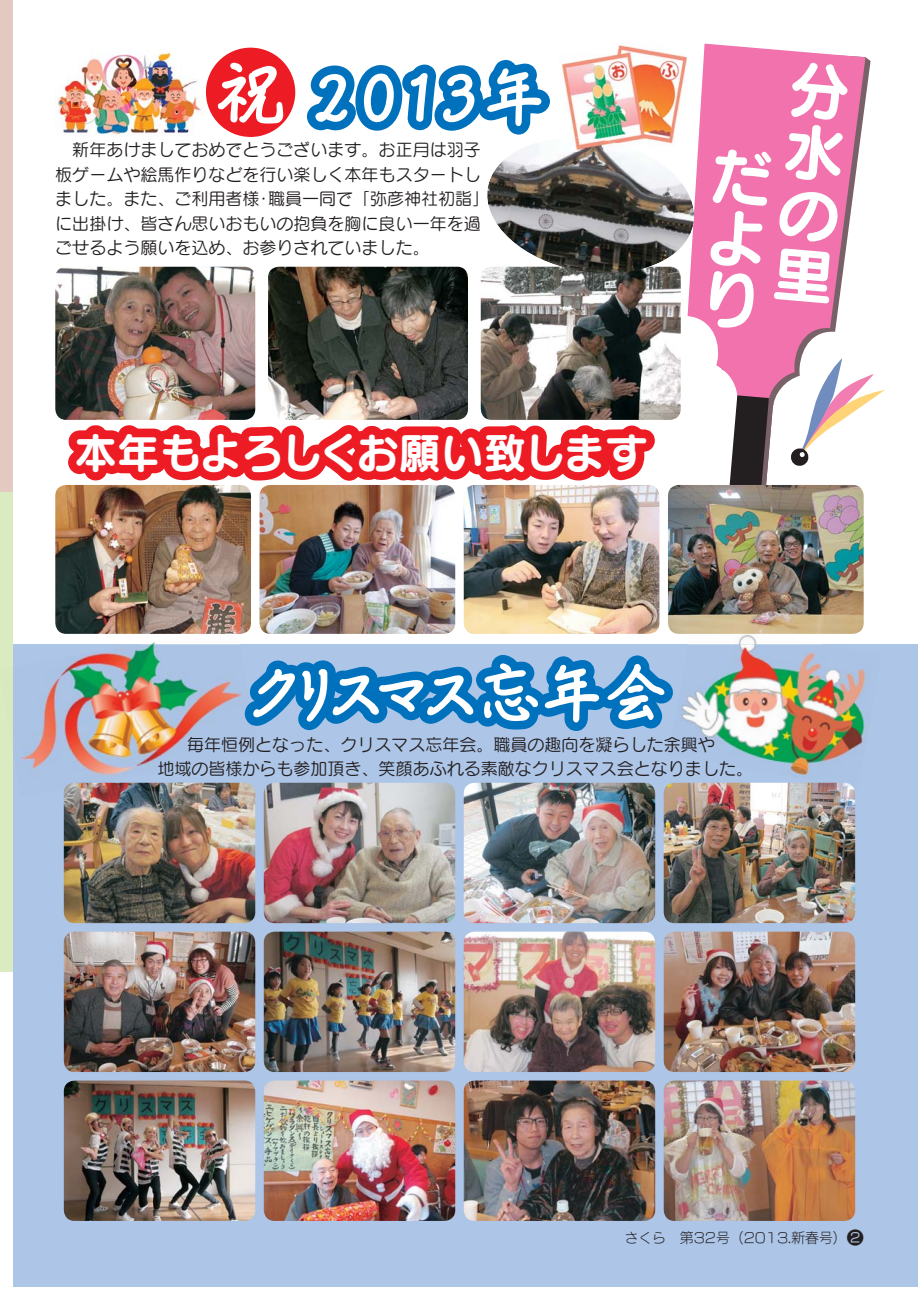
<style>
.page{position:relative;width:919px;height:1289px;background:#fff}
.page>*{position:absolute;margin:0;border:0;box-sizing:border-box;transform-origin:0 0}
.t1{font:63.75px "Kafu Marker Std B 90 msp RKSJ H";letter-spacing:-.26em;color:#fff}
.t2{font:61.65px/61.7px "Seurat Pro B 90 msp RKSJ H";color:#fff;text-align:justify}
.t3{font:42.45px "Seurat Pro B 90 msp RKSJ H";letter-spacing:-.03em;color:#fff}
.t4{font:16.95px/24.5px "Seurat Pro M 90 msp RKSJ V";color:#231f20;text-align:center}
.t5{font:13.8px "New Rodin Pro L 90 msp RKSJ H";color:#231f20}
.s1{font-size:70.2px}
.s2{font-size:16.95px}
</style>
<div class="page">
<div style="left:13px;top:644px;width:904px;height:643px;background:#adc5e7"></div>
<div style="left:0;top:0;width:13px;height:492px;background:#e2cac0"></div>
<div style="left:0;top:492px;width:13px;height:479px;background:#daebc1"></div>
<svg style="left:687px;top:44px;width:178px;height:459px;fill:#f172ac"></svg>
<svg style="left:728px;top:395px;width:45px;height:90px"></svg>
<svg style="left:789px;top:358px;width:95px;height:109px"></svg>
<img style="left:20px;top:685px;width:33px;height:85px">
<img style="left:738px;top:634px;width:19px;height:10px">
<img style="left:683px;top:644px;width:186px;height:135px">
<svg style="left:336px;top:59px;width:178px;height:75px"></svg>
<img style="left:64px;top:931px;width:191px;height:140px;border-radius:11px">
<img style="left:64px;top:1080px;width:191px;height:140px;border-radius:11px">
<img style="left:264px;top:931px;width:191px;height:140px;border-radius:11px">
<img style="left:264px;top:1080px;width:191px;height:140px;border-radius:11px">
<img style="left:463px;top:931px;width:192px;height:140px;border-radius:11px">
<img style="left:463px;top:1080px;width:192px;height:140px;border-radius:11px">
<img style="left:663px;top:782px;width:192px;height:141px;border-radius:11px">
<img style="left:663px;top:931px;width:192px;height:140px;border-radius:11px">
<img style="left:663px;top:1080px;width:192px;height:140px;border-radius:11px">
<img style="left:271px;top:52px;width:65px;height:1086px">
<img style="left:514px;top:63px;width:65px;height:1075px">
<img style="left:53px;top:318px;width:630px;height:606px">
<div style="left:610px;top:441px;width:28px;height:24px;border:17px solid #ed1c24;border-radius:50%"></div>
<img style="left:55px;top:267px;width:200px;height:153px;border-radius:11px">
<img style="left:268px;top:267px;width:200px;height:153px;border-radius:11px">
<img style="left:480px;top:267px;width:200px;height:153px;border-radius:11px">
<img style="left:55px;top:485px;width:196px;height:149px;border-radius:11px">
<img style="left:259px;top:485px;width:196px;height:149px;border-radius:11px">
<img style="left:463px;top:485px;width:196px;height:149px;border-radius:11px">
<img style="left:668px;top:485px;width:195px;height:149px;border-radius:11px">
<img style="left:481px;top:138px;width:217px;height:135px">
<img style="left:55px;top:51px;width:146px;height:84px">
<img style="left:559px;top:44px;width:130px;height:108px">
<img style="left:683px;top:103px;width:4px;height:49px">
<img style="left:559px;top:137px;width:82px;height:15px">
<div style="left:206px;top:48px;width:89px;height:89px;background:#ed1c24;border-radius:50%"></div>
<div style="left:703px;top:147px;width:68px;height:193px;background:#f172ac"></div>
<h1 class="t1" style="left:215px;top:72px;width:333px"><span class="s1">祝</span>２０１３年</h1>
<p class="t4" style="left:55px;top:140px;width:435px;text-align:left;text-indent:17px">新年あけましておめでとうございます。お正月は羽子板ゲームや絵馬作りなどを行い楽しく本年もスタートしました。また、ご利用者様・職員一同で「弥彦神社初詣」に出掛け、皆さん思いおもいの抱負を胸に良い一年を過ごせるよう願いを込め、お参りされていました。</p>
<h3 class="t3" style="left:74px;top:437px;width:575px">本年もよろしくお願い致します</h3>
<h2 class="t2" style="left:790px;top:66px;width:32px;rotate:5deg">分水の里</h2>
<h1 class="t1" style="left:245px;top:668px;width:424px">クリスマス忘年会</h1>
<p class="t4" style="left:157px;top:734px;width:597px">毎年恒例となった、クリスマス忘年会。職員の趣向を凝らした余興や<br>地域の皆様からも参加頂き、笑顔あふれる素敵なクリスマス会となりました。</p>
<p class="t5" style="left:624px;top:1232px;width:240px">さくら　第32号（2013.新春号）<span class="s2">❷</span></p>
</div>
